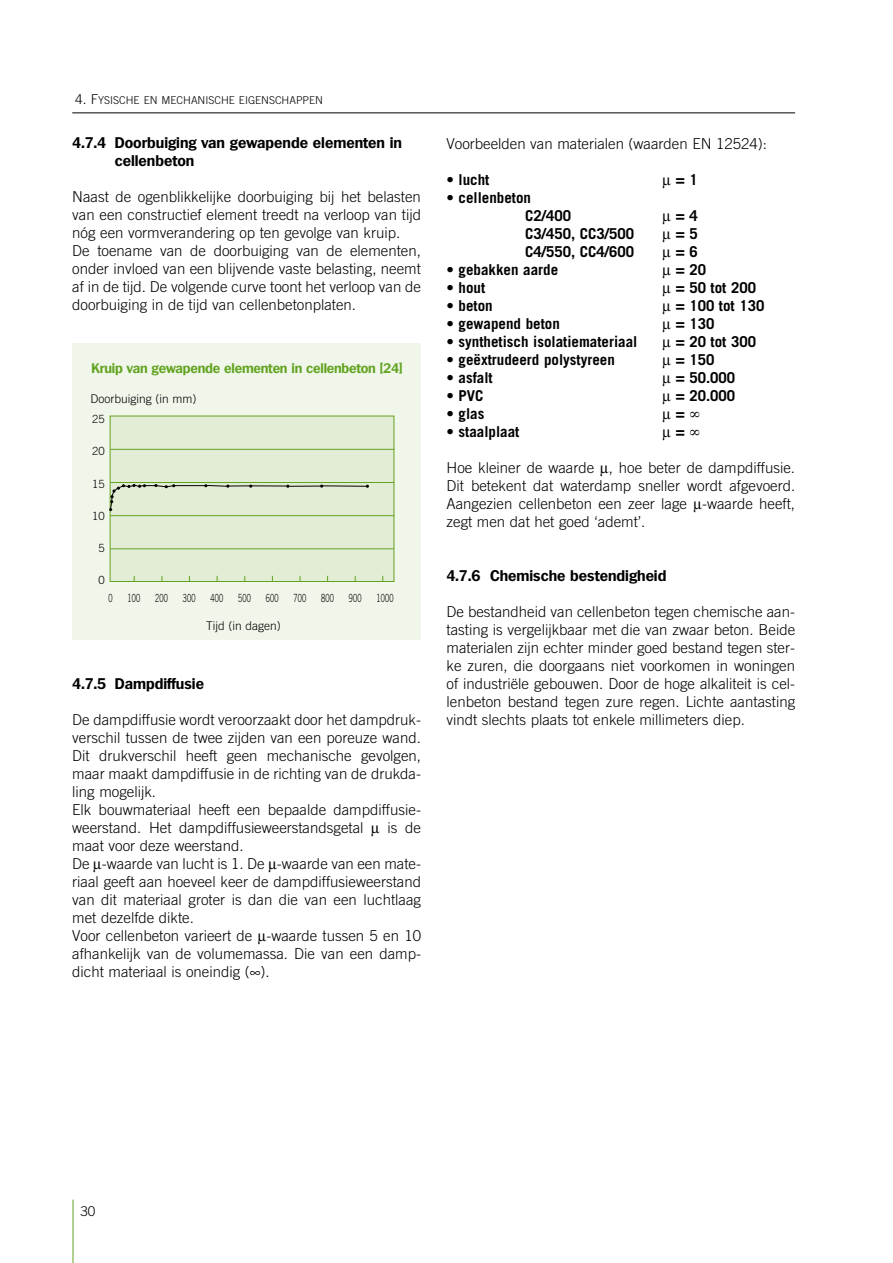
<style>
.page{position:relative;width:893px;height:1263px;background:#fff}
.page>*{position:absolute;margin:0;border:0;box-sizing:border-box;transform-origin:0 0}
.t1{font:300 15px/18px "Trade Gothic";color:#000}
.t2{font:300 15px/18px "Trade Gothic LT";color:#000;text-align:justify}
.t3{font:700 15px/18px "Trade Gothic";color:#000}
.t4{font:700 15px/18px "Plymouth";color:#000}
.t5{font:700 13.5px "Plymouth";letter-spacing:-.015em;color:#62a422}
.t6{font:300 13.5px "Trade Gothic";color:#000}
.t7{font:300 12px "Trade Gothic";color:#000}
.t8{font:300 11.25px "Trade Gothic";letter-spacing:.025em;color:#000;scale:.66 1}
.t9{font:300 11.25px "Trade Gothic";letter-spacing:.025em;color:#000}
.t10{font:300 10.8px "Trade Gothic";color:#000}
.s1{font-size:13.5px}
.s2{font-family:"Plymouth";font-weight:400}
.s3{font-family:"Trade Gothic"}
</style>
<div class="page">
<hr style="left:72px;top:113px;width:723px;height:1px;background:#000">
<div style="left:72px;top:343px;width:349px;height:296px;background:#f1f6ea"></div>
<div style="left:110px;top:416px;width:284px;height:165px;background:#e3edd5"></div>
<div style="left:110px;top:415px;width:284px;height:167px;border:1px solid #62a422"></div>
<hr style="left:110px;top:449px;width:284px;height:1px;background:#62a422">
<hr style="left:110px;top:482px;width:284px;height:1px;background:#62a422">
<hr style="left:110px;top:515px;width:284px;height:1px;background:#62a422">
<hr style="left:110px;top:548px;width:284px;height:1px;background:#62a422">
<hr style="left:321px;top:485px;width:46px;height:2px;background:#000">
<hr style="left:288px;top:486px;width:34px;height:1px;background:#000">
<hr style="left:251px;top:485px;width:36px;height:1px;background:#000">
<svg style="left:204px;top:484px;width:48px;height:4px"></svg>
<hr style="left:174px;top:485px;width:32px;height:1px;background:#000">
<svg style="left:109px;top:484px;width:66px;height:27px"></svg>
<hr style="left:73px;top:1199px;width:1px;height:64px;background:#62a422">
<p class="t10" style="left:75px;top:93px;width:249px"><span class="s1">4. F</span>ysische en mechanische eigenschappen</p>
<p class="t4" style="left:115px;top:134px;width:289px;text-indent:-43px">4.7.4 Doorbuiging van gewapende elementen in cellenbeton</p>
<p class="t1" style="left:72px;top:188px;width:350px">Naast de ogenblikkelijke doorbuiging bij het belasten van een constructief element treedt na verloop van tijd nóg een vormverandering op ten gevolge van kruip.<br>De toename van de doorbuiging van de elementen, onder invloed van een blijvende vaste belasting, neemt af in de tijd. De volgende curve toont het verloop van de doorbuiging in de tijd van cellenbetonplaten.</p>
<p class="t5" style="left:92px;top:360px;width:312px">Kruip van gewapende elementen in cellenbeton [24]</p>
<p class="t7" style="left:91px;top:391px;width:108px">Doorbuiging (in mm)</p>
<p class="t9" style="left:92px;top:412px;width:14px">25</p>
<p class="t9" style="left:92px;top:445px;width:14px">20</p>
<p class="t9" style="left:92px;top:477px;width:14px">15</p>
<p class="t9" style="left:92px;top:509px;width:14px">10</p>
<p class="t9" style="left:99px;top:541px;width:8px">5</p>
<p class="t9" style="left:99px;top:574px;width:8px">0</p>
<p class="t8" style="left:108px;top:591px;width:8px">0</p>
<p class="t8" style="left:127px;top:591px;width:21px">100</p>
<p class="t8" style="left:155px;top:591px;width:21px">200</p>
<p class="t8" style="left:183px;top:591px;width:21px">300</p>
<p class="t8" style="left:210px;top:591px;width:21px">400</p>
<p class="t8" style="left:238px;top:591px;width:21px">500</p>
<p class="t8" style="left:266px;top:591px;width:21px">600</p>
<p class="t8" style="left:294px;top:591px;width:21px">700</p>
<p class="t8" style="left:321px;top:591px;width:21px">800</p>
<p class="t8" style="left:349px;top:591px;width:21px">900</p>
<p class="t8" style="left:377px;top:591px;width:27px">1000</p>
<p class="t7" style="left:206px;top:619px;width:76px">Tijd (in dagen)</p>
<p class="t4" style="left:72px;top:674px;width:133px">4.7.5 Dampdiffusie</p>
<p class="t1" style="left:72px;top:710px;width:350px">De dampdiffusie wordt veroorzaakt door het dampdruk&shy;verschil tussen de twee zijden van een poreuze wand.<br>Dit drukverschil heeft geen mechanische gevolgen, maar maakt dampdiffusie in de richting van de drukda&shy;ling mogelijk.<br>Elk bouwmateriaal heeft een bepaalde dampdiffusie&shy;weerstand. Het dampdiffusieweerstandsgetal</p>
<p class="t2" style="left:387px;top:818px;width:35px">is de</p>
<p class="t2" style="left:72px;top:836px;width:350px;text-align:left">maat voor deze weerstand.<br>De -waarde van lucht is 1. De -waarde van een mate&shy;riaal geeft aan hoeveel keer de dampdiffusieweerstand van dit materiaal groter is dan die van een luchtlaag met dezelfde dikte.<br>Voor cellenbeton varieert de -waarde tussen 5 en 10 afhankelijk van de volumemassa. Die van een damp&shy;dicht materiaal is oneindig (∞).</p>
<p class="t1" style="left:446px;top:134px;width:322px">Voorbeelden van materialen (waarden EN 12524):</p>
<p class="t3" style="left:446px;top:170px;width:44px">• lucht</p>
<p class="t3" style="left:676px;top:170px;width:23px">= 1</p>
<p class="t3" style="left:525px;top:188px;width:47px;text-indent:-79px">• cellenbeton<br>C2/400</p>
<p class="t3" style="left:676px;top:206px;width:23px">= 4</p>
<p class="t3" style="left:525px;top:224px;width:110px">C3/450, CC3/500</p>
<p class="t3" style="left:676px;top:224px;width:23px">= 5</p>
<p class="t3" style="left:525px;top:242px;width:110px">C4/550, CC4/600</p>
<p class="t3" style="left:676px;top:242px;width:23px">= 6</p>
<p class="t3" style="left:446px;top:260px;width:113px">• gebakken aarde</p>
<p class="t3" style="left:676px;top:260px;width:32px">= 20</p>
<p class="t3" style="left:446px;top:278px;width:40px">• hout</p>
<p class="t3" style="left:676px;top:278px;width:82px">= 50 tot 200</p>
<p class="t3" style="left:446px;top:296px;width:48px">• beton</p>
<p class="t3" style="left:676px;top:296px;width:90px">= 100 tot 130</p>
<p class="t3" style="left:446px;top:314px;width:115px">• gewapend beton</p>
<p class="t3" style="left:676px;top:314px;width:40px">= 130</p>
<p class="t3" style="left:446px;top:332px;width:192px">• synthetisch isolatiemateriaal</p>
<p class="t3" style="left:676px;top:332px;width:82px">= 20 tot 300</p>
<p class="t3" style="left:446px;top:350px;width:170px">• geëxtrudeerd polystyreen</p>
<p class="t3" style="left:676px;top:350px;width:40px">= 150</p>
<p class="t3" style="left:446px;top:368px;width:48px">• asfalt</p>
<p class="t3" style="left:676px;top:368px;width:61px">= 50.000</p>
<p class="t3" style="left:446px;top:386px;width:39px">• PVC</p>
<p class="t3" style="left:676px;top:386px;width:61px">= 20.000</p>
<p class="t3" style="left:446px;top:404px;width:39px">• glas</p>
<p class="t3" style="left:676px;top:404px;width:26px">= <span class="s2">∞</span></p>
<p class="t3" style="left:446px;top:422px;width:74px">• staalplaat</p>
<p class="t3" style="left:676px;top:422px;width:26px">= <span class="s2">∞</span></p>
<p class="t2" style="left:446px;top:458px;width:350px"><span class="s3">Hoe kleiner de waarde</span> , hoe beter de dampdiffusie.<br>Dit betekent dat waterdamp sneller wordt afgevoerd.<br>Aangezien cellenbeton een zeer lage -waarde heeft, zegt men dat het goed ‘ademt’.</p>
<p class="t4" style="left:446px;top:566px;width:221px">4.7.6 Chemische bestendigheid</p>
<p class="t1" style="left:446px;top:602px;width:350px;text-align:justify">De bestandheid van cellenbeton tegen chemische aan&shy;tasting is vergelijkbaar met die van zwaar beton. Beide materialen zijn echter minder goed bestand tegen ster&shy;ke zuren, die doorgaans niet voorkomen in woningen of industriële gebouwen. Door de hoge alkaliteit is cel&shy;lenbeton bestand tegen zure regen. Lichte aantasting vindt slechts plaats tot enkele millimeters diep.</p>
<p class="t6" style="left:80px;top:1203px;width:17px">30</p>
</div>
